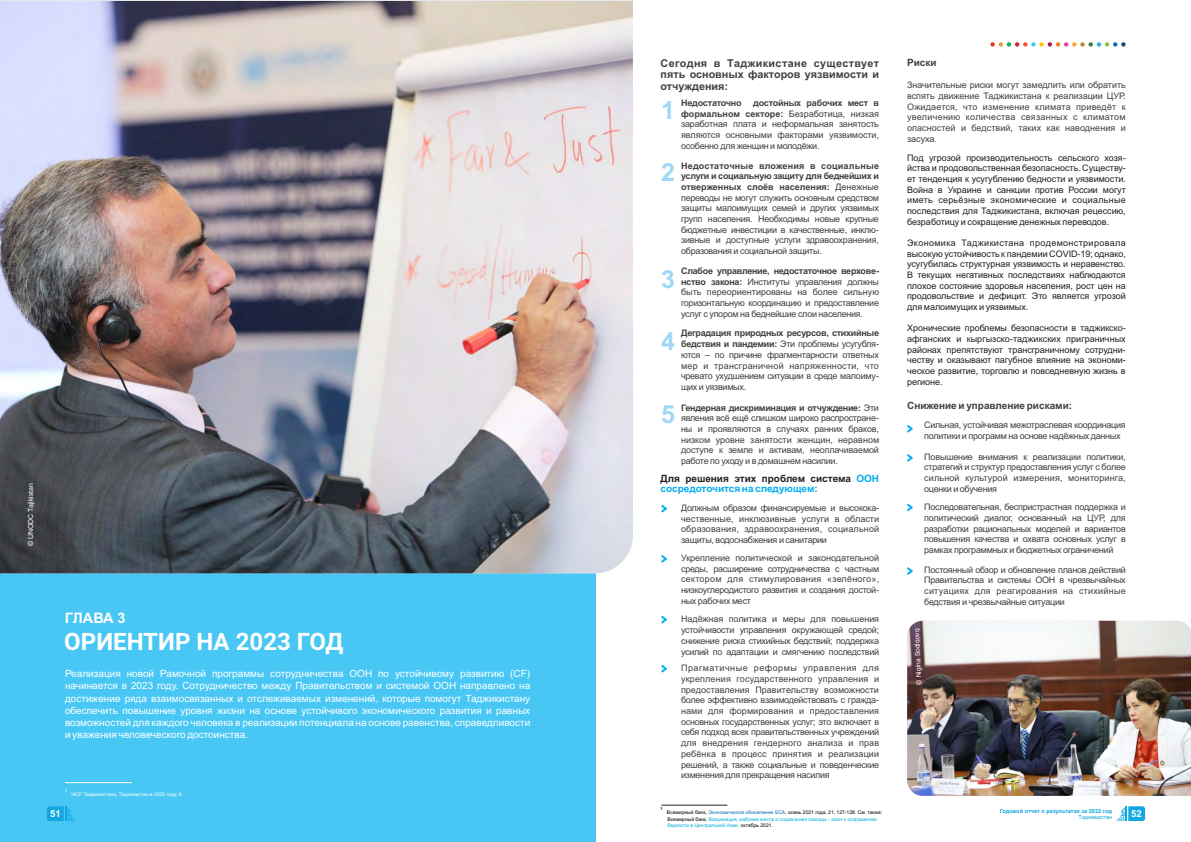
<style>
.page{position:relative;width:1191px;height:842px;background:#fff}
.page>*{position:absolute;margin:0;border:0;box-sizing:border-box;transform-origin:0 0}
.t1{font:700 25px "Arial";color:#a0d8f5}
.t2{font:700 24px "Roboto";color:#fff}
.t3{font:700 14.5px "Arial";letter-spacing:-.015em;color:#fff}
.t4{font:700 10.8px/11.1px "Arial";color:#404041;text-align:justify}
.t5{font:10px/12.1px "Arial";color:#fff;text-align:justify}
.t6{font:700 10px/10px "Arial";color:#00aeef}
.t7{font:700 10px "Arial";color:#404041}
.t8{font:700 9.6px "Arial";color:#fff}
.t9{font:9px/10.7px "Arial";letter-spacing:-.03em;color:#404041;text-align:justify}
.t10{font:9px/10.7px "Arial";letter-spacing:-.005em;color:#231f20;text-align:justify}
.t11{font:700 9px "Arial";letter-spacing:-.025em;color:#404041}
.t12{font:7px "Arial";color:#fff}
.t13{font:6.7px "Arial";color:#fff}
.t14{font:700 5.6px "Arial";color:#11a7e0}
.t15{font:5.6px "Arial";color:#11a7e0}
.t16{font:5px/6.5px "Arial";color:#000}
.t17{font:5px "Arial";color:#fff}
.t18{font:5px "Arial";color:#00add8}
.t19{font:700 4px "Arial";color:#000}
.t20{font:700 4px "Arial";color:#fff}
.s1{font-weight:700}
.s2{color:#231f20}
.s3{color:#006fb7}
.s4{color:#00add8}
.s5{color:#060000}
.s6{color:#000}
.s7{font-size:7px}
</style>
<div class="page">
<div style="left:0;top:0;width:595px;height:842px;background:#48c7f4"></div>
<svg style="left:990px;top:42px;width:135px;height:5px"></svg>
<img style="left:0;top:1px;width:633px;height:572px">
<svg style="left:47px;top:806px;width:28px;height:15px"></svg>
<svg style="left:661px;top:505px;width:6px;height:8px"></svg>
<svg style="left:661px;top:555px;width:6px;height:8px"></svg>
<svg style="left:661px;top:616px;width:6px;height:7px"></svg>
<svg style="left:661px;top:665px;width:6px;height:8px"></svg>
<hr style="left:661px;top:805px;width:66px;height:1px;background:#231f20">
<hr style="left:65px;top:782px;width:67px;height:1px;background:#fff">
<svg style="left:907px;top:425px;width:5px;height:8px"></svg>
<svg style="left:907px;top:454px;width:5px;height:8px"></svg>
<svg style="left:907px;top:567px;width:5px;height:8px"></svg>
<img style="left:907px;top:621px;width:284px;height:175px">
<svg style="left:1116px;top:806px;width:29px;height:15px"></svg>
<svg style="left:907px;top:503px;width:5px;height:8px"></svg>
<p class="t12" style="left:28px;top:546px;width:65px;rotate:-90deg">© UNODC Tajikistan</p>
<h3 class="t3" style="left:65px;top:613px;width:62px">ГЛАВА 3</h3>
<h2 class="t2" style="left:64px;top:632px;width:281px">ОРИЕНТИР НА 2023 ГОД</h2>
<p class="t5" style="left:65px;top:669px;width:467px">Реализация новой Рамочной программы сотрудничества ООН по устойчивому развитию (CF) начинается в 2023 году. Сотрудничество между Правительством и системой ООН направлено на достижение ряда взаимосвязанных и отслеживаемых изменений, которые помогут Таджикистану обеспечить повышение уровня жизни на основе устойчивого экономического развития и равных возможностей для каждого человека в реализации потенциала на основе равенства, справедливости и уважения человеческого достоинства.</p>
<p class="t20" style="left:65px;top:789px;width:4px">1</p>
<p class="t17" style="left:71px;top:792px;width:113px">НСР Таджикистана, Таджикистан в 2030 году, 8.</p>
<p class="t8" style="left:50px;top:810px;width:12px">51</p>
<p class="t4" style="left:660px;top:59px;width:220px">Сегодня в Таджикистане существует пять основных факторов уязвимости и отчуждения:</p>
<p class="t11" style="left:681px;top:99px;width:62px">Недостаточно</p>
<p class="t9" style="left:681px;top:98px;width:199px;text-indent:72px"><span class="s1">достойных рабочих мест в формальном секторе:</span> Безработица, низкая заработная плата и неформальная занятость являются основными факторами уязвимости, особенно для женщин и молодёжи.</p>
<h1 class="t1" style="left:661px;top:100px;width:15px">1</h1>
<p class="t9" style="left:681px;top:161px;width:199px"><span class="s1">Недостаточные вложения в социальные услуги и социальную защиту для беднейших и отверженных слоёв населения:</span> Денежные переводы не могут служить основным средством защиты малоимущих семей и других уязвимых групп населения. Необходимы новые крупные бюджетные инвестиции в качественные, инклю&shy;зивные и доступные услуги здравоохранения, образования и социальной защиты.</p>
<h1 class="t1" style="left:661px;top:163px;width:15px">2</h1>
<p class="t9" style="left:681px;top:266px;width:199px"><span class="s1">Слабое управление, недостаточное верхове&shy;нство закона:</span> Институты управления должны быть переориентированы на более сильную горизонтальную координацию и предоставление услуг с упором на беднейшие слои населения.</p>
<h1 class="t1" style="left:661px;top:270px;width:15px">3</h1>
<p class="t9" style="left:681px;top:329px;width:199px"><span class="s1">Деградация природных ресурсов, стихийные бедствия и пандемии:</span> Эти проблемы усугубля&shy;ются – по причине фрагментарности ответных мер и трансграничной напряженности, что чревато ухудшением ситуации в среде малоиму&shy;щих и уязвимых.</p>
<h1 class="t1" style="left:661px;top:332px;width:15px">4</h1>
<p class="t9" style="left:681px;top:403px;width:200px"><span class="s1">Гендерная дискриминация и отчуждение:</span> Эти явления всё ещё слишком широко распростране&shy;ны и проявляются в случаях ранних браков, низком уровне занятости женщин, неравном доступе к земле и активам, неоплачиваемой работе по уходу и в домашнем насилии.</p>
<h1 class="t1" style="left:661px;top:405px;width:15px">5</h1>
<p class="t6" style="left:660px;top:474px;width:220px"><span class="s2">Для решения этих проблем система</span> ООН сосредоточится на следующем:</p>
<p class="t9" style="left:681px;top:503px;width:200px">Должным образом финансируемые и высокока&shy;чественные, инклюзивные услуги в области образования, здравоохранения, социальной защиты, водоснабжения и санитарии</p>
<p class="t9" style="left:681px;top:553px;width:200px">Укрепление политической и законодательной среды, расширение сотрудничества с частным сектором для стимулирования «зелёного», низкоуглеродистого развития и создания достой&shy;ных рабочих мест</p>
<p class="t9" style="left:681px;top:615px;width:200px">Надёжная политика и меры для повышения устойчивости управления окружающей средой; снижение риска стихийных бедствий; поддержка усилий по адаптации и смягчению последствий</p>
<p class="t9" style="left:681px;top:663px;width:200px">Прагматичные реформы управления для укрепления государственного управления и предоставления Правительству возможности более эффективно взаимодействовать с гражда&shy;нами для формирования и предоставления основных государственных услуг; это включает в себя подход всех правительственных учреждений для внедрения гендерного анализа и прав ребёнка в процесс принятия и реализации решений, а также социальные и поведенческие изменения для прекращения насилия</p>
<p class="t19" style="left:660px;top:807px;width:4px">1</p>
<p class="t16" style="left:667px;top:810px;width:217px">Всемирный банк, <span class="s3">Экономическое обновление ECA</span>, осень 2021 года, 21, 127-128. См. также:<br>Всемирный банк, <span class="s4">Вакцинация, рабочие места и социальная помощь - ключ к сокращению</span></p>
<p class="t18" style="left:667px;top:823px;width:107px">бедности в Центральной Азии, <span class="s5">октябрь</span> <span class="s6">2021.</span></p>
<p class="t7" style="left:907px;top:59px;width:31px">Риски</p>
<p class="t9" style="left:907px;top:81px;width:220px">Значительные риски могут замедлить или обратить вспять движение Таджикистана к реализации ЦУР.<br>Ожидается, что изменение климата приведёт к увеличению количества связанных с климатом опасностей и бедствий, таких как наводнения и засуха.</p>
<p class="t10" style="left:907px;top:153px;width:220px">Под угрозой производительность сельского хозя&shy;йства и продовольственная безопасность. Существу&shy;ет тенденция к усугублению бедности и уязвимости.<br>Война в Украине и санкции против России могут иметь серьёзные экономические и социальные последствия для Таджикистана, включая рецессию, безработицу и сокращение денежных переводов.</p>
<p class="t10" style="left:907px;top:238px;width:220px">Экономика Таджикистана продемонстрировала высокую устойчивость к пандемии COVID-19; однако, усугубилась структурная уязвимость и неравенство.<br>В текущих негативных последствиях наблюдаются плохое состояние здоровья населения, рост цен на продовольствие и дефицит. Это является угрозой для малоимущих и уязвимых.</p>
<p class="t10" style="left:907px;top:323px;width:220px">Хронические проблемы безопасности в таджикско&shy;афганских и кыргызско-таджикских приграничных районах препятствуют трансграничному сотрудни&shy;честву и оказывают пагубное влияние на экономи&shy;ческое развитие, торговлю и повседневную жизнь в регионе.</p>
<p class="t7" style="left:907px;top:402px;width:166px">Снижение и управление рисками:</p>
<p class="t9" style="left:924px;top:420px;width:203px">Сильная, устойчивая межотраслевая координация политики и программ на основе надёжных данных</p>
<p class="t9" style="left:924px;top:452px;width:203px">Повышение внимания к реализации политики, стратегий и структур предоставления услуг с более сильной культурой измерения, мониторинга, оценки и обучения</p>
<p class="t9" style="left:924px;top:503px;width:203px">Последовательная, беспристрастная поддержка и политический диалог, основанный на ЦУР, для разработки рациональных моделей и вариантов повышения качества и охвата основных услуг в рамках программных и бюджетных ограничений</p>
<p class="t9" style="left:924px;top:565px;width:203px">Постоянный обзор и обновление планов действий Правительства и системы ООН в чрезвычайных ситуациях для реагирования на стихийные бедствия и чрезвычайные ситуации</p>
<p class="t13" style="left:916px;top:685px;width:58px;rotate:-93deg"><span class="s7">©</span> Nigina Sodiqovq</p>
<p class="t14" style="left:999px;top:809px;width:114px">Годовой отчет о результатах за 2022 год</p>
<p class="t15" style="left:1078px;top:815px;width:35px">Таджикистан</p>
<p class="t8" style="left:1131px;top:810px;width:12px">52</p>
</div>
